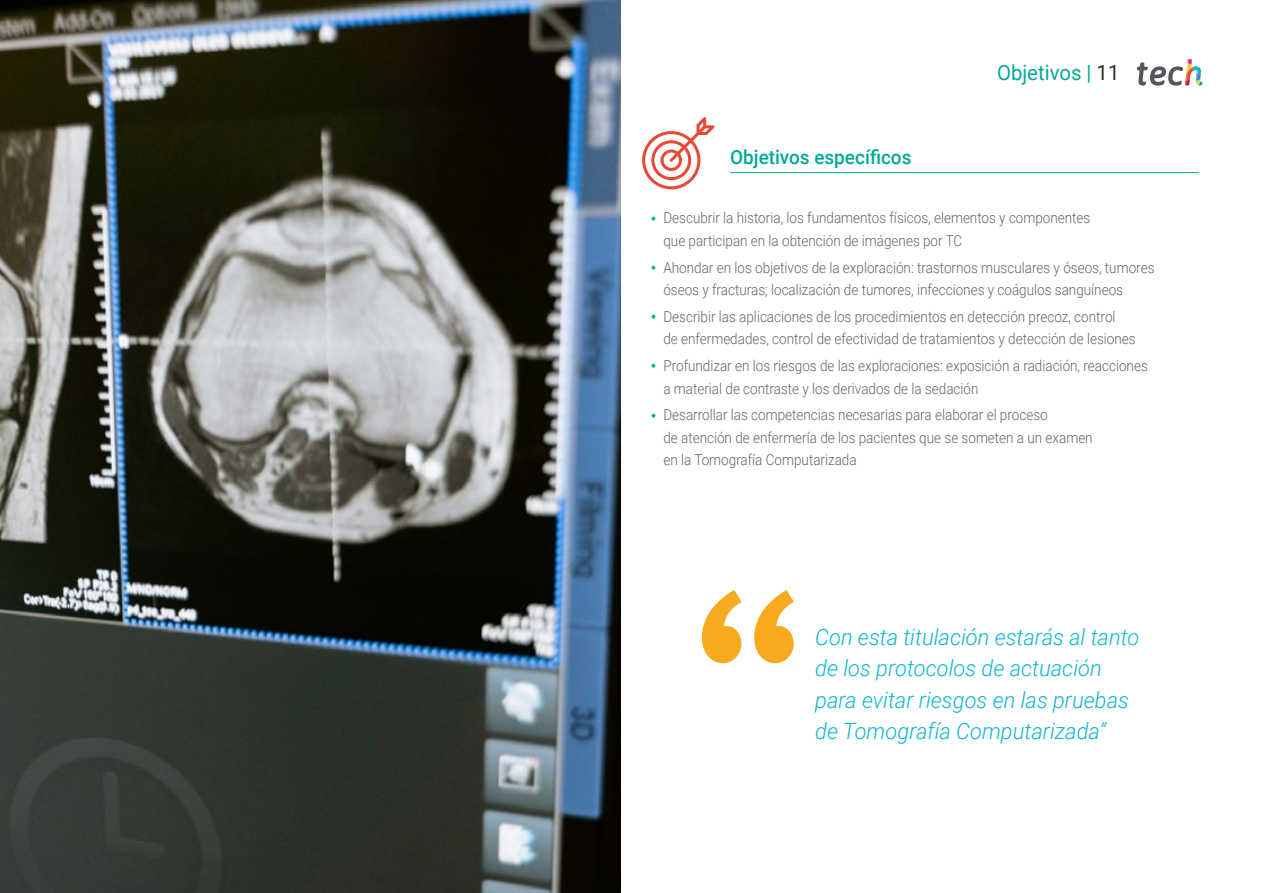
<style>
.page{position:relative;width:1263px;height:893px;background:#fff}
.page>*{position:absolute;margin:0;border:0;box-sizing:border-box;transform-origin:0 0}
.t1{font:italic 300 22.5px/31.5px "Roboto";color:#0fb6cf}
.t2{font:21px "Roboto";color:#00a996}
.t3{font:500 19.5px "Roboto";color:#00a996}
.t4{font:300 15px/22.5px "Roboto";color:#61646a;scale:.9 1}
.s1{color:#312e20}
</style>
<div class="page">
<hr style="left:730px;top:172px;width:469px;height:1px;background:#00a996">
<svg style="left:642px;top:117px;width:72px;height:72px"></svg>
<img style="left:0;top:0;width:621px;height:893px">
<svg style="left:702px;top:590px;width:92px;height:73px"></svg>
<svg style="left:1137px;top:59px;width:65px;height:27px"></svg>
<h3 class="t3" style="left:730px;top:144px;width:183px">Objetivos específicos</h3>
<h2 class="t2" style="left:997px;top:57px;width:124px">Objetivos | <span class="s1">11</span></h2>
<p class="t4" style="left:663px;top:206px;width:476px">Descubrir la historia, los fundamentos físicos, elementos y componentes que participan en la obtención de imágenes por TC</p>
<p class="t4" style="left:663px;top:255px;width:547px">Ahondar en los objetivos de la exploración: trastornos musculares y óseos, tumores óseos y fracturas; localización de tumores, infecciones y coágulos sanguíneos</p>
<p class="t4" style="left:663px;top:305px;width:526px">Describir las aplicaciones de los procedimientos en detección precoz, control<br>de enfermedades, control de efectividad de tratamientos y detección de lesiones</p>
<p class="t4" style="left:663px;top:354px;width:540px">Profundizar en los riesgos de las exploraciones: exposición a radiación, reacciones a material de contraste y los derivados de la sedación</p>
<p class="t4" style="left:663px;top:403px;width:478px">Desarrollar las competencias necesarias para elaborar el proceso<br>de atención de enfermería de los pacientes que se someten a un examen en la Tomografía Computarizada</p>
<h1 class="t1" style="left:815px;top:620px;width:326px">Con esta titulación estarás al tanto de los protocolos de actuación para evitar riesgos en las pruebas de Tomografía Computarizada”</h1>
</div>
